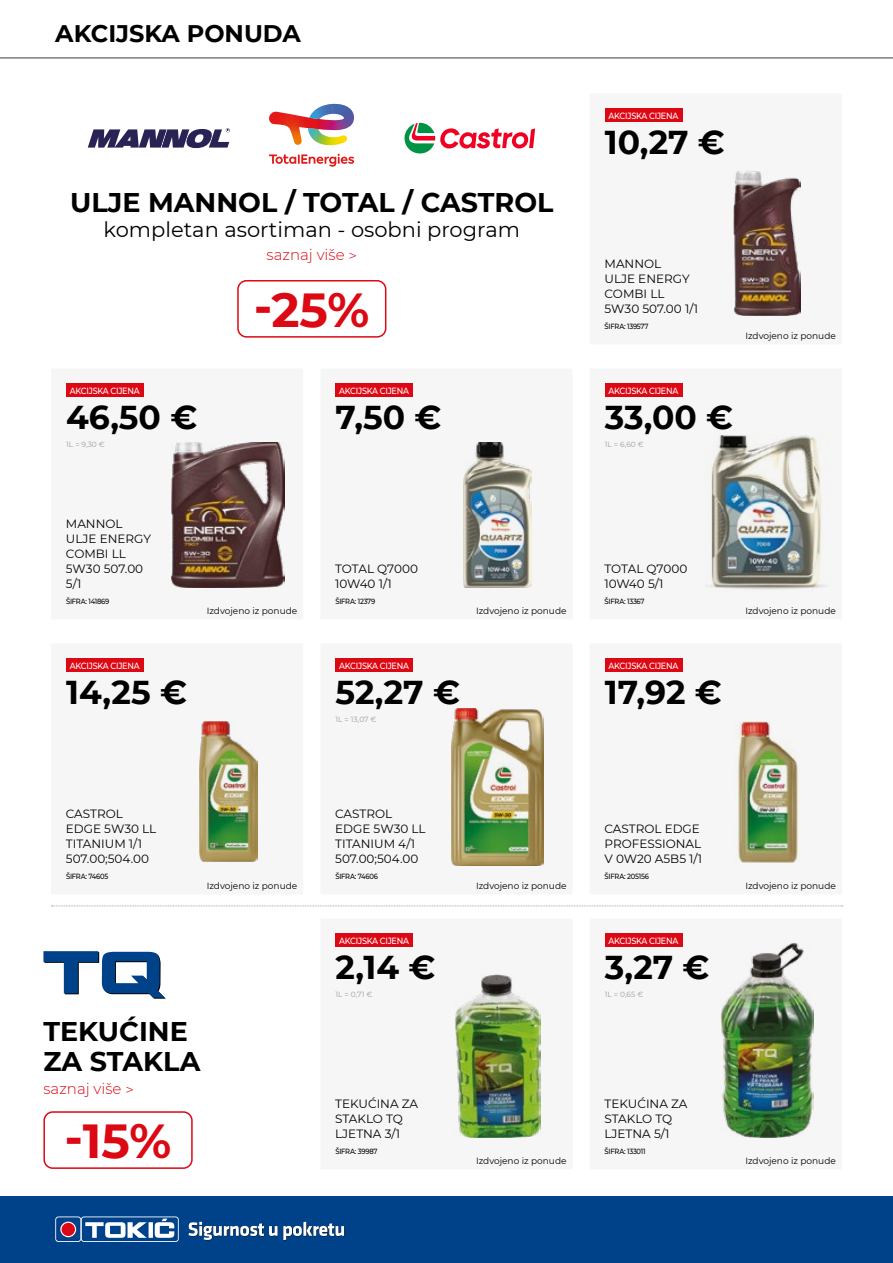
<style>
.page{position:relative;width:893px;height:1263px;background:#fff}
.page>*{position:absolute;margin:0;border:0;box-sizing:border-box;transform-origin:0 0}
.t1{font:700 47.7px "Montserrat";color:#dc0814}
.t2{font:700 33px "Montserrat";color:#000}
.t3{font:700 27px/30px "Montserrat";color:#000}
.t4{font:700 24px "Montserrat";color:#000}
.t5{font:21px "Montserrat";color:#000}
.t6{font:300 15px "Montserrat";color:#dc0814}
.t7{font:12px/15px "Montserrat";color:#000}
.t8{font:9px "Montserrat";color:#000}
.t9{font:500 9px "Montserrat";letter-spacing:-.03em;color:#fff;scale:.9 1}
.t10{font:500 7.5px "Montserrat";letter-spacing:-.03em;color:#000;scale:.9 1}
.t11{font:7.5px "Montserrat";color:#9d9d9c}
</style>
<div class="page">
<div style="left:0;top:1197px;width:893px;height:66px;background:#004289"></div>
<svg style="left:55px;top:1216px;width:124px;height:26px"></svg>
<svg style="left:60px;top:1221px;width:16px;height:16px"></svg>
<div style="left:62px;top:1223px;width:13px;height:13px;background:#dc0814;border-radius:50%"></div>
<svg style="left:189px;top:1222px;width:155px;height:18px"></svg>
<svg style="left:0;top:57px;width:893px;height:1px"></svg>
<div style="left:581px;top:85px;width:269px;height:268px;background:#f6f6f6"></div>
<div style="left:605px;top:109px;width:77px;height:13px;background:#dc0814"></div>
<img style="left:733px;top:171px;width:68px;height:144px">
<div style="left:43px;top:360px;width:269px;height:268px;background:#f6f6f6"></div>
<div style="left:66px;top:384px;width:78px;height:13px;background:#dc0814"></div>
<img style="left:172px;top:443px;width:113px;height:145px">
<div style="left:312px;top:360px;width:269px;height:268px;background:#f6f6f6"></div>
<div style="left:336px;top:384px;width:77px;height:13px;background:#dc0814"></div>
<img style="left:464px;top:443px;width:68px;height:145px">
<div style="left:581px;top:360px;width:269px;height:268px;background:#f6f6f6"></div>
<div style="left:605px;top:384px;width:77px;height:13px;background:#dc0814"></div>
<img style="left:710px;top:435px;width:114px;height:155px">
<div style="left:43px;top:635px;width:269px;height:268px;background:#f6f6f6"></div>
<div style="left:66px;top:658px;width:78px;height:14px;background:#dc0814"></div>
<img style="left:200px;top:721px;width:57px;height:141px">
<div style="left:312px;top:635px;width:269px;height:268px;background:#f6f6f6"></div>
<div style="left:336px;top:658px;width:77px;height:14px;background:#dc0814"></div>
<img style="left:452px;top:708px;width:92px;height:157px">
<div style="left:581px;top:635px;width:269px;height:268px;background:#f6f6f6"></div>
<div style="left:605px;top:658px;width:77px;height:14px;background:#dc0814"></div>
<img style="left:737px;top:721px;width:62px;height:142px">
<div style="left:237px;top:280px;width:149px;height:58px;border:2px solid #dc0814;border-radius:9px"></div>
<svg style="left:88px;top:128px;width:142px;height:20px"></svg>
<svg style="left:269px;top:154px;width:85px;height:13px"></svg>
<svg style="left:269px;top:104px;width:85px;height:42px"></svg>
<svg style="left:309px;top:104px;width:27px;height:15px"></svg>
<svg style="left:404px;top:123px;width:131px;height:31px"></svg>
<div style="left:43px;top:1111px;width:150px;height:58px;border:2px solid #dc0814;border-radius:9px"></div>
<svg style="left:51px;top:905px;width:792px;height:1px"></svg>
<svg style="left:43px;top:951px;width:123px;height:48px"></svg>
<div style="left:312px;top:910px;width:269px;height:268px;background:#f6f6f6"></div>
<div style="left:336px;top:933px;width:77px;height:14px;background:#dc0814"></div>
<img style="left:455px;top:975px;width:85px;height:163px">
<div style="left:581px;top:910px;width:269px;height:268px;background:#f6f6f6"></div>
<div style="left:605px;top:933px;width:77px;height:14px;background:#dc0814"></div>
<img style="left:721px;top:943px;width:92px;height:195px">
<h3 class="t4" style="left:55px;top:16px;width:247px">AKCIJSKA PONUDA</h3>
<h3 class="t3" style="left:70px;top:186px;width:485px">ULJE MANNOL / TOTAL / CASTROL</h3>
<h3 class="t5" style="left:104px;top:215px;width:418px">kompletan asortiman - osobni program</h3>
<p class="t6" style="left:267px;top:244px;width:92px">saznaj više &gt;</p>
<h1 class="t1" style="left:254px;top:276px;width:117px">-25%</h1>
<p class="t9" style="left:608px;top:109px;width:79px">AKCIJSKA CIJENA</p>
<h2 class="t2" style="left:605px;top:118px;width:122px">10,27 €</h2>
<p class="t7" style="left:604px;top:256px;width:95px">MANNOL<br>ULJE ENERGY<br>COMBI LL<br>5W30 507.00 1/1</p>
<p class="t10" style="left:605px;top:322px;width:50px">ŠIFRA: 139577</p>
<p class="t8" style="left:745px;top:329px;width:92px">Izdvojeno iz ponude</p>
<p class="t9" style="left:70px;top:384px;width:79px">AKCIJSKA CIJENA</p>
<h2 class="t2" style="left:66px;top:393px;width:133px">46,50 €</h2>
<p class="t9" style="left:339px;top:384px;width:79px">AKCIJSKA CIJENA</p>
<h2 class="t2" style="left:336px;top:393px;width:107px">7,50 €</h2>
<p class="t9" style="left:608px;top:384px;width:79px">AKCIJSKA CIJENA</p>
<h2 class="t2" style="left:605px;top:393px;width:130px">33,00 €</h2>
<p class="t11" style="left:66px;top:439px;width:40px">1L = 9,30 €</p>
<p class="t11" style="left:605px;top:439px;width:41px">1L = 6,60 €</p>
<p class="t7" style="left:66px;top:516px;width:87px">MANNOL<br>ULJE ENERGY<br>COMBI LL<br>5W30 507.00<br>5/1</p>
<p class="t7" style="left:335px;top:561px;width:84px">TOTAL Q7000<br>10W40 1/1</p>
<p class="t7" style="left:604px;top:561px;width:84px">TOTAL Q7000<br>10W40 5/1</p>
<p class="t10" style="left:66px;top:597px;width:50px">ŠIFRA: 141869</p>
<p class="t10" style="left:335px;top:597px;width:46px">ŠIFRA: 12379</p>
<p class="t10" style="left:605px;top:597px;width:46px">ŠIFRA: 13367</p>
<p class="t8" style="left:207px;top:604px;width:92px">Izdvojeno iz ponude</p>
<p class="t8" style="left:476px;top:604px;width:92px">Izdvojeno iz ponude</p>
<p class="t8" style="left:745px;top:604px;width:92px">Izdvojeno iz ponude</p>
<p class="t9" style="left:70px;top:659px;width:79px">AKCIJSKA CIJENA</p>
<p class="t9" style="left:339px;top:659px;width:79px">AKCIJSKA CIJENA</p>
<p class="t9" style="left:608px;top:659px;width:79px">AKCIJSKA CIJENA</p>
<h2 class="t2" style="left:66px;top:668px;width:122px">14,25 €</h2>
<h2 class="t2" style="left:336px;top:668px;width:126px">52,27 €</h2>
<h2 class="t2" style="left:605px;top:668px;width:119px">17,92 €</h2>
<p class="t11" style="left:336px;top:714px;width:43px">1L = 13,07 €</p>
<p class="t7" style="left:66px;top:806px;width:92px">CASTROL<br>EDGE 5W30 LL<br>TITANIUM 1/1<br>507.00;504.00</p>
<p class="t7" style="left:335px;top:806px;width:92px">CASTROL<br>EDGE 5W30 LL<br>TITANIUM 4/1<br>507.00;504.00</p>
<p class="t7" style="left:604px;top:821px;width:99px">CASTROL EDGE<br>PROFESSIONAL<br>V 0W20 A5B5 1/1</p>
<p class="t10" style="left:66px;top:871px;width:48px">ŠIFRA: 74605</p>
<p class="t10" style="left:335px;top:871px;width:49px">ŠIFRA: 74606</p>
<p class="t10" style="left:605px;top:871px;width:51px">ŠIFRA: 205156</p>
<p class="t8" style="left:207px;top:879px;width:92px">Izdvojeno iz ponude</p>
<p class="t8" style="left:476px;top:879px;width:92px">Izdvojeno iz ponude</p>
<p class="t8" style="left:745px;top:879px;width:92px">Izdvojeno iz ponude</p>
<p class="t9" style="left:339px;top:934px;width:79px">AKCIJSKA CIJENA</p>
<p class="t9" style="left:608px;top:934px;width:79px">AKCIJSKA CIJENA</p>
<h2 class="t2" style="left:336px;top:943px;width:101px">2,14 €</h2>
<h2 class="t2" style="left:605px;top:943px;width:106px">3,27 €</h2>
<p class="t11" style="left:336px;top:989px;width:38px">1L = 0,71 €</p>
<p class="t11" style="left:605px;top:989px;width:40px">1L = 0,65 €</p>
<h3 class="t3" style="left:43px;top:1015px;width:158px">TEKUĆINE<br>ZA STAKLA</h3>
<p class="t6" style="left:43px;top:1078px;width:92px">saznaj više &gt;</p>
<h1 class="t1" style="left:64px;top:1107px;width:109px">-15%</h1>
<p class="t7" style="left:335px;top:1096px;width:85px">TEKUĆINA ZA<br>STAKLO TQ<br>LJETNA 3/1</p>
<p class="t10" style="left:335px;top:1146px;width:48px">ŠIFRA: 39987</p>
<p class="t8" style="left:476px;top:1154px;width:92px">Izdvojeno iz ponude</p>
<p class="t7" style="left:604px;top:1096px;width:85px">TEKUĆINA ZA<br>STAKLO TQ<br>LJETNA 5/1</p>
<p class="t10" style="left:605px;top:1146px;width:47px">ŠIFRA: 133011</p>
<p class="t8" style="left:745px;top:1154px;width:92px">Izdvojeno iz ponude</p>
</div>
